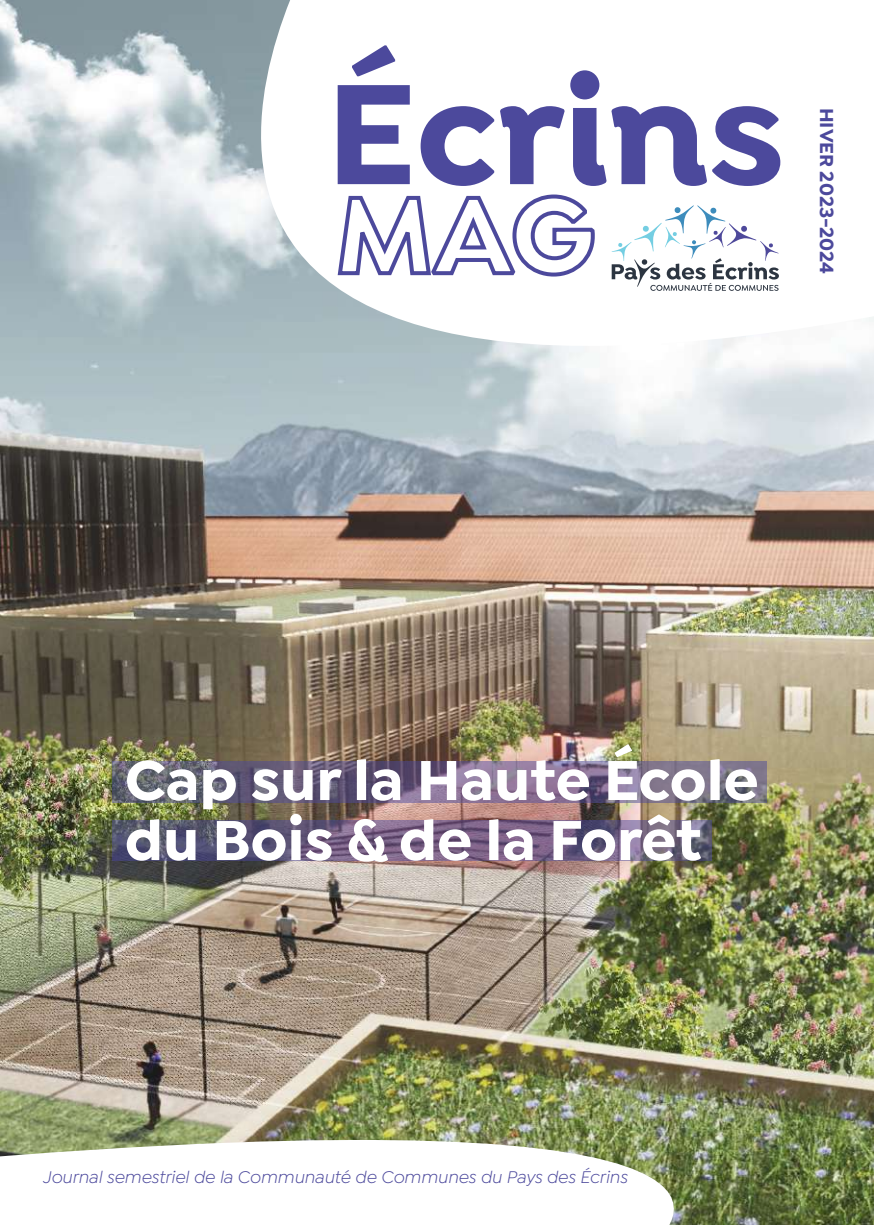
<style>
.page{position:relative;width:874px;height:1225px;background:#fff}
.page>*{position:absolute;margin:0;border:0;box-sizing:border-box;transform-origin:0 0}
.t1{font:700 60px/60px "Isidora Sans";color:#fff}
.t2{font:700 20px "Isidora Sans";color:#4c499c}
.t3{font:italic 18px "Isidora Sans";color:#4c499c}
</style>
<div class="page">
<img style="left:0;top:487px;width:873px;height:738px">
<svg style="left:0;top:0;width:873px;height:487px"></svg>
<svg style="left:112px;top:761px;width:654px;height:41px;background:#736883"></svg>
<svg style="left:337px;top:45px;width:443px;height:141px"></svg>
<svg style="left:335px;top:192px;width:263px;height:86px"></svg>
<svg style="left:112px;top:820px;width:599px;height:41px;background:#6a5c7d"></svg>
<svg style="left:611px;top:205px;width:167px;height:86px"></svg>
<img style="left:0;top:1083px;width:849px;height:142px">
<p class="t2" style="left:838px;top:108px;width:168px;rotate:90deg">HIVER 2023-2024</p>
<h1 class="t1" style="left:125px;top:750px;width:635px">Cap sur la Haute École du Bois &amp; de la Forêt</h1>
<p class="t3" style="left:43px;top:1167px;width:586px">Journal semestriel de la Communauté de Communes du Pays des Écrins</p>
</div>
